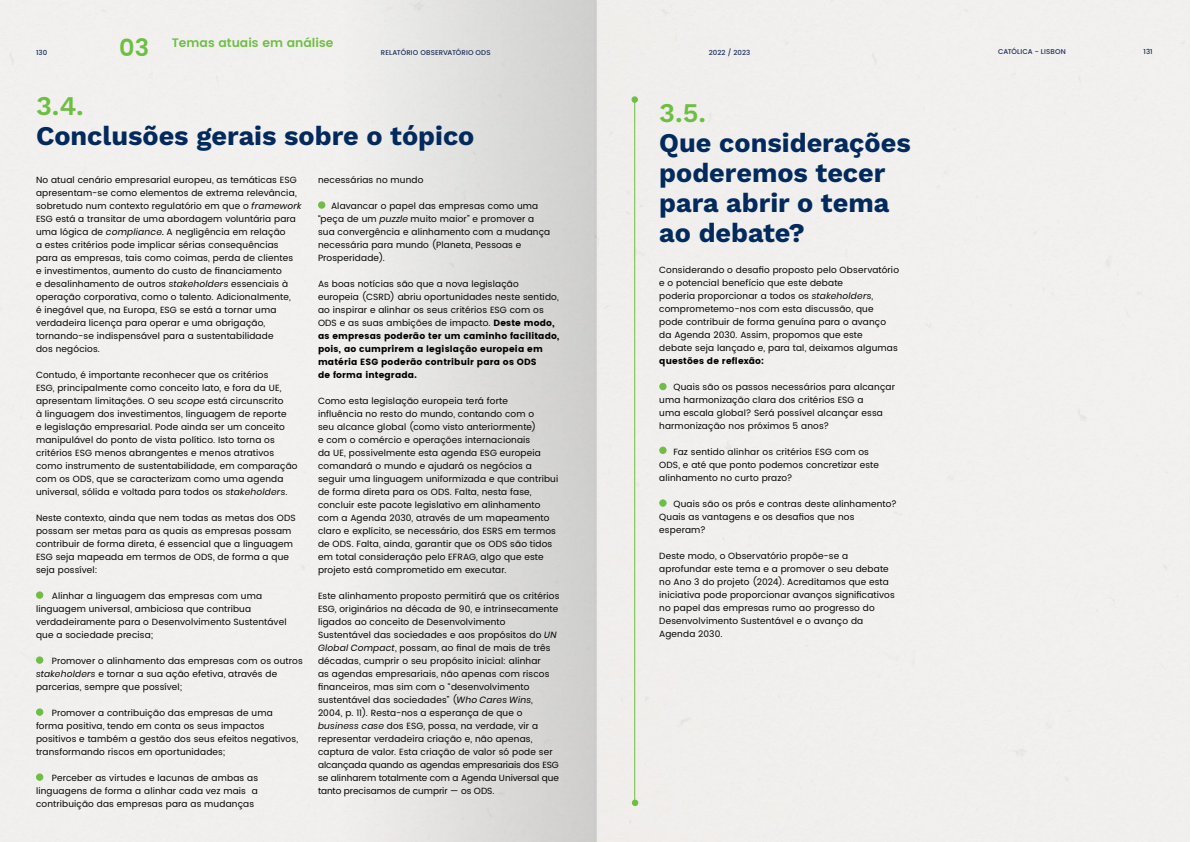
<style>
.page{position:relative;width:1191px;height:842px;background:#fff}
.page>*{position:absolute;margin:0;border:0;box-sizing:border-box;transform-origin:0 0}
.t1{font:700 27px/30px "Work Sans";color:#032a5c}
.t2{font:600 27px "Work Sans";color:#6fbe44}
.t3{font:600 12.3px "Poppins";color:#6fbe44}
.t4{font:9px/13px "Poppins";letter-spacing:.02em;color:#000}
.t5{font:9px "Poppins";letter-spacing:.02em;color:#000}
.t6{font:500 7px "Poppins";letter-spacing:.01em;color:#1b2e5a}
.s1{font-size:24px}
.s2{font-style:italic}
.s3{font-style:inherit}
</style>
<div class="page">
<img style="left:0;top:0;width:1189px;height:842px">
<div style="left:36px;top:592px;width:7px;height:6px;background:#6fbe44;border-radius:50%"></div>
<div style="left:36px;top:591px;width:7px;height:8px;border:1px solid #6fbe44;border-radius:50%"></div>
<div style="left:36px;top:657px;width:7px;height:6px;background:#6fbe44;border-radius:50%"></div>
<div style="left:36px;top:656px;width:7px;height:8px;border:1px solid #6fbe44;border-radius:50%"></div>
<div style="left:36px;top:709px;width:7px;height:6px;background:#6fbe44;border-radius:50%"></div>
<div style="left:36px;top:708px;width:7px;height:8px;border:1px solid #6fbe44;border-radius:50%"></div>
<div style="left:36px;top:774px;width:7px;height:6px;background:#6fbe44;border-radius:50%"></div>
<div style="left:36px;top:773px;width:7px;height:8px;border:1px solid #6fbe44;border-radius:50%"></div>
<div style="left:318px;top:202px;width:7px;height:6px;background:#6fbe44;border-radius:50%"></div>
<div style="left:318px;top:201px;width:7px;height:8px;border:1px solid #6fbe44;border-radius:50%"></div>
<div style="left:660px;top:383px;width:6px;height:7px;background:#6fbe44;border-radius:50%"></div>
<div style="left:659px;top:383px;width:7px;height:7px;border:1px solid #6fbe44;border-radius:50%"></div>
<svg style="left:661px;top:500px;width:5px;height:6px"></svg>
<div style="left:659px;top:499px;width:7px;height:8px;border:1px solid #6fbe44;border-radius:50%"></div>
<svg style="left:660px;top:447px;width:6px;height:6px"></svg>
<div style="left:659px;top:447px;width:7px;height:7px;border:1px solid #6fbe44;border-radius:50%"></div>
<div style="left:631px;top:96px;width:7px;height:7px;border:1px solid #6fbe44;border-radius:50%"></div>
<div style="left:632px;top:799px;width:6px;height:7px;border:1px solid #6fbe44;border-radius:50%"></div>
<hr style="left:634px;top:100px;width:1px;height:703px;background:#6fbe44">
<h2 class="t3" style="left:119px;top:34px;width:216px"><span class="s1">03</span> Temas atuais em análise</h2>
<p class="t6" style="left:36px;top:47px;width:13px">130</p>
<p class="t6" style="left:381px;top:48px;width:111px">RELATÓRIO OBSERVATÓRIO ODS</p>
<p class="t6" style="left:708px;top:48px;width:43px">2022 / 2023</p>
<p class="t6" style="left:998px;top:47px;width:69px">CATÓLICA - LISBON</p>
<p class="t6" style="left:1143px;top:46px;width:11px">131</p>
<h1 class="t2" style="left:36px;top:85px;width:49px">3.4.</h1>
<h1 class="t1" style="left:36px;top:120px;width:440px">Conclusões gerais sobre o tópico</h1>
<p class="t4" style="left:318px;top:173px;width:107px">necessárias no mundo</p>
<p class="t4" style="left:318px;top:199px;width:234px;text-indent:13px">Alavancar o papel das empresas como uma “peça de um <span class="s2">puzzle</span> muito maior” e promover a sua convergência e alinhamento com a mudança necessária para mundo (Planeta, Pessoas e Prosperidade).</p>
<p class="t4" style="left:318px;top:277px;width:243px">As boas notícias são que a nova legislação europeia (CSRD) abriu oportunidades neste sentido, ao inspirar e alinhar os seus critérios ESG com os ODS e as suas ambições de impacto. <span class="s3">Deste modo, as empresas poderão ter um caminho facilitado, pois, ao cumprirem a legislação europeia em matéria ESG poderão contribuir para os ODS<br>de forma integrada.</span></p>
<p class="t4" style="left:318px;top:394px;width:242px">Como esta legislação europeia terá forte<br>influência no resto do mundo, contando com o<br>seu alcance global (como visto anteriormente)<br>e com o comércio e operações internacionais<br>da UE, possivelmente esta agenda ESG europeia comandará o mundo e ajudará os negócios a seguir uma linguagem uniformizada e que contribui de forma direta para os ODS. Falta, nesta fase, concluir este pacote legislativo em alinhamento com a Agenda 2030, através de um mapeamento claro e explícito, se necessário, dos ESRS em termos de ODS. Falta, ainda, garantir que os ODS são tidos em total consideração pelo EFRAG, algo que este projeto está comprometido em executar.</p>
<p class="t4" style="left:318px;top:589px;width:243px">Este alinhamento proposto permitirá que os critérios ESG, originários na década de 90, e intrinsecamente ligados ao conceito de Desenvolvimento Sustentável das sociedades e aos propósitos do <span class="s2">UN Global Compact</span>, possam, ao final de mais de três décadas, cumprir o seu propósito inicial: alinhar<br>as agendas empresariais, não apenas com riscos financeiros, mas sim com o “desenvolvimento sustentável das sociedades” (<span class="s2">Who Cares Wins</span>, 2004, p. 11). Resta-nos a esperança de que o <span class="s2">business case</span> dos ESG, possa, na verdade, vir a representar verdadeira criação e, não apenas, captura de valor. Esta criação de valor só pode ser alcançada quando as agendas empresariais dos ESG se alinharem totalmente com a Agenda Universal que tanto precisamos de cumprir — os ODS.</p>
<p class="t4" style="left:36px;top:173px;width:267px">No atual cenário empresarial europeu, as temáticas ESG apresentam-se como elementos de extrema relevância, sobretudo num contexto regulatório em que o <span class="s2">framework </span>ESG está a transitar de uma abordagem voluntária para uma lógica de <span class="s2">compliance.</span> A negligência em relação<br>a estes critérios pode implicar sérias consequências para as empresas, tais como coimas, perda de clientes<br>e investimentos, aumento do custo de financiamento<br>e desalinhamento de outros <span class="s2">stakeholders</span> essenciais à operação corporativa, como o talento. Adicionalmente,<br>é inegável que, na Europa, ESG se está a tornar uma verdadeira licença para operar e uma obrigação, tornando-se indispensável para a sustentabilidade<br>dos negócios.</p>
<p class="t4" style="left:36px;top:368px;width:263px">Contudo, é importante reconhecer que os critérios<br>ESG, principalmente como conceito lato, e fora da UE, apresentam limitações. O seu <span class="s2">scope</span> está circunscrito<br>à linguagem dos investimentos, linguagem de reporte<br>e legislação empresarial. Pode ainda ser um conceito manipulável do ponto de vista político. Isto torna os critérios ESG menos abrangentes e menos atrativos como instrumento de sustentabilidade, em comparação com os ODS, que se caracterizam como uma agenda universal, sólida e voltada para todos os <span class="s2">stakeholders</span>.</p>
<p class="t4" style="left:36px;top:511px;width:261px">Neste contexto, ainda que nem todas as metas dos ODS possam ser metas para as quais as empresas possam contribuir de forma direta, é essencial que a linguagem ESG seja mapeada em termos de ODS, de forma a que seja possível:</p>
<p class="t4" style="left:36px;top:589px;width:252px;text-indent:16px">Alinhar a linguagem das empresas com uma linguagem universal, ambiciosa que contribua verdadeiramente para o Desenvolvimento Sustentável que a sociedade precisa;</p>
<p class="t4" style="left:36px;top:654px;width:268px;text-indent:16px">Promover o alinhamento das empresas com os outros <span class="s2">stakeholders</span> e tornar a sua ação efetiva, através de parcerias, sempre que possível;</p>
<p class="t4" style="left:36px;top:706px;width:263px;text-indent:16px">Promover a contribuição das empresas de uma forma positiva, tendo em conta os seus impactos positivos e também a gestão dos seus efeitos negativos, transformando riscos em oportunidades;</p>
<p class="t4" style="left:36px;top:771px;width:224px;text-align:justify;text-indent:16px">Perceber as virtudes e lacunas de ambas as linguagens de forma a alinhar cada vez mais a contribuição das empresas para as mudanças</p>
<h1 class="t2" style="left:659px;top:92px;width:48px">3.5.</h1>
<h1 class="t1" style="left:659px;top:126px;width:253px">Que considerações poderemos tecer para abrir o tema ao debate?</h1>
<p class="t4" style="left:659px;top:263px;width:241px">Considerando o desafio proposto pelo Observatório e o potencial benefício que este debate<br>poderia proporcionar a todos os <span class="s2">stakeholders</span>, comprometemo-nos com esta discussão, que pode contribuir de forma genuína para o avanço da Agenda 2030. Assim, propomos que este<br>debate seja lançado e, para tal, deixamos algumas</p>
<p class="t5" style="left:659px;top:355px;width:106px">questões de reflexão:</p>
<p class="t4" style="left:659px;top:380px;width:237px;text-indent:14px">Quais são os passos necessários para alcançar uma harmonização clara dos critérios ESG a<br>uma escala global? Será possível alcançar essa harmonização nos próximos 5 anos?</p>
<p class="t4" style="left:659px;top:445px;width:221px;text-indent:14px">Faz sentido alinhar os critérios ESG com os<br>ODS, e até que ponto podemos concretizar este alinhamento no curto prazo?</p>
<p class="t4" style="left:659px;top:497px;width:239px;text-indent:14px">Quais são os prós e contras deste alinhamento?<br>Quais as vantagens e os desafios que nos esperam?</p>
<p class="t4" style="left:659px;top:549px;width:237px">Deste modo, o Observatório propõe-se a aprofundar este tema e a promover o seu debate no Ano 3 do projeto (2024). Acreditamos que esta iniciativa pode proporcionar avanços significativos no papel das empresas rumo ao progresso do Desenvolvimento Sustentável e o avanço da Agenda 2030.</p>
</div>
